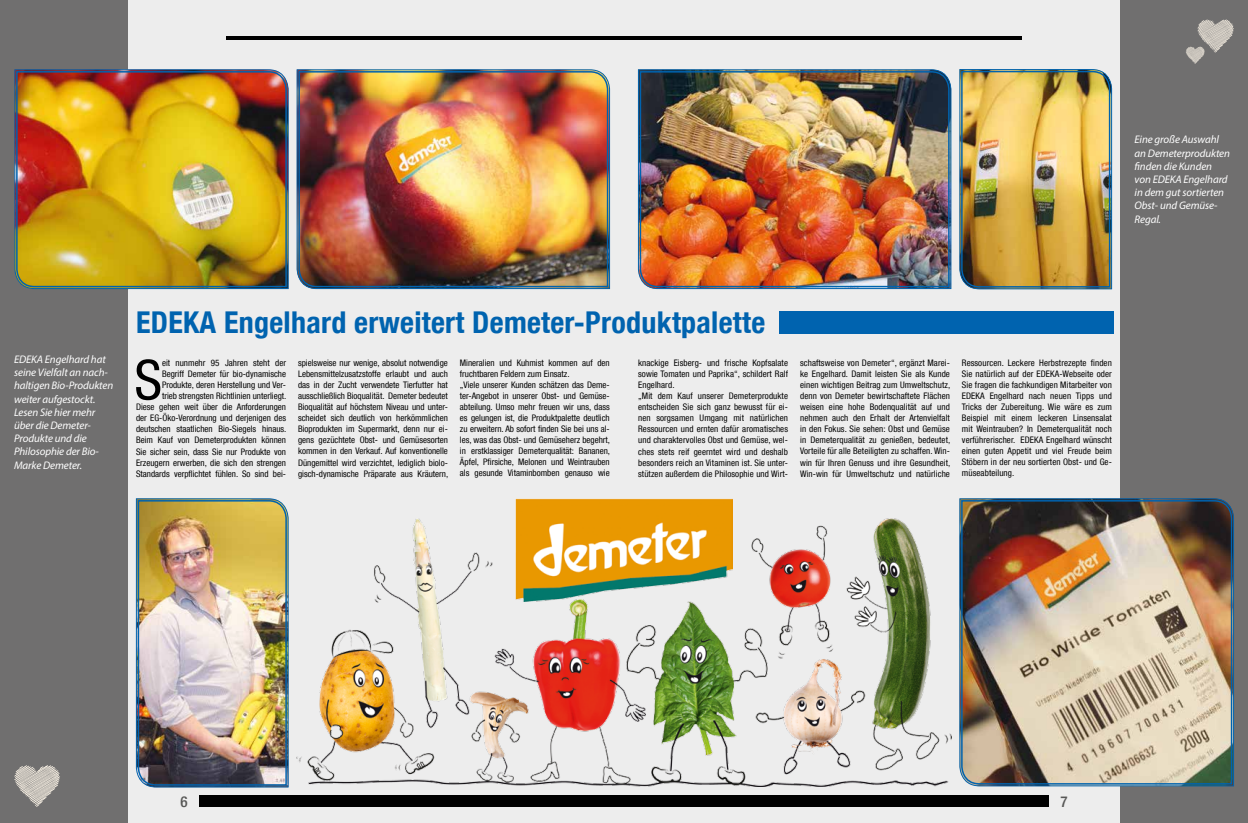
<style>
.page{position:relative;width:1248px;height:823px;background:#fff}
.page>*{position:absolute;margin:0;border:0;box-sizing:border-box;transform-origin:0 0}
.t1{font:condensed 55.2px "Helvetica Neue LT Com";color:#000}
.t2{font:700 condensed 30px "Helvetica Neue LT Com";letter-spacing:.01em;color:#0063af}
.t3{font:500 condensed 15px "Helvetica Neue LT Com";color:#575756}
.t4{font:italic 11px/13.2px "Myriad Pro";letter-spacing:-.01em;color:#fff}
.t5{font:condensed 9px/11px "Helvetica Neue LT Com";color:#000;text-align:justify}
</style>
<div class="page">
<div style="left:0;top:0;width:1247px;height:822px;background:#ededed"></div>
<div style="left:0;top:0;width:127px;height:822px;background:#706f6f"></div>
<div style="left:1120px;top:0;width:127px;height:822px;background:#706f6f"></div>
<div style="left:624px;top:795px;width:424px;height:11px;background:#000"></div>
<hr style="left:226px;top:36px;width:795px;height:4px;background:#000">
<div style="left:199px;top:795px;width:425px;height:11px;background:#000"></div>
<svg style="left:1186px;top:19px;width:47px;height:45px"></svg>
<svg style="left:14px;top:765px;width:46px;height:41px"></svg>
<div style="left:778px;top:311px;width:335px;height:22px;background:#0063af"></div>
<img style="left:297px;top:518px;width:654px;height:267px">
<img style="left:515px;top:498px;width:217px;height:103px">
<img style="left:15px;top:70px;width:272px;height:218px">
<img style="left:960px;top:499px;width:272px;height:285px">
<img style="left:959px;top:69px;width:152px;height:220px">
<img style="left:137px;top:499px;width:150px;height:287px">
<img style="left:297px;top:70px;width:312px;height:218px">
<img style="left:639px;top:70px;width:311px;height:218px">
<p class="t4" style="left:1134px;top:133px;width:97px">Eine große Auswahl an Demeterprodukten finden die Kunden von EDEKA Engelhard in dem gut sortierten<br>Obst- und Gemüse-<br>Regal.</p>
<p class="t4" style="left:14px;top:352px;width:101px">EDEKA Engelhard hat seine Vielfalt an nach&shy;haltigen Bio-Produkten weiter aufgestockt.<br>Lesen Sie hier mehr über die Demeter-<br>Produkte und die<br>Philosophie der Bio-<br>Marke Demeter.</p>
<h2 class="t2" style="left:136px;top:304px;width:630px">EDEKA Engelhard erweitert Demeter-Produktpalette</h2>
<p class="t5" style="left:638px;top:357px;width:151px;text-align:left">knackige Eisberg- und frische Kopfsalate sowie Tomaten und Paprika“, schildert Ralf Engelhard.<br>„Mit dem Kauf unserer Demeterprodukte entscheiden Sie sich ganz bewusst für ei&shy;nen sorgsamen Umgang mit natürlichen Ressourcen und ernten dafür aromatisches und charaktervolles Obst und Gemüse, wel&shy;ches stets reif geerntet wird und deshalb besonders reich an Vitaminen ist. Sie unter&shy;stützen außerdem die Philosophie und Wirt-</p>
<p class="t5" style="left:800px;top:357px;width:152px">schaftsweise von Demeter“, ergänzt Marei&shy;ke Engelhard. Damit leisten Sie als Kunde einen wichtigen Beitrag zum Umweltschutz, denn von Demeter bewirtschaftete Flächen weisen eine hohe Bodenqualität auf und nehmen auch den Erhalt der Artenvielfalt in den Fokus. Sie sehen: Obst und Gemüse in Demeterqualität zu genießen, bedeutet, Vorteile für alle Beteiligten zu schaffen. Win&shy;win für Ihren Genuss und ihre Gesundheit, Win-win für Umweltschutz und natürliche</p>
<p class="t5" style="left:961px;top:357px;width:151px">Ressourcen. Leckere Herbstrezepte finden Sie natürlich auf der EDEKA-Webseite oder Sie fragen die fachkundigen Mitarbeiter von EDEKA Engelhard nach neuen Tipps und Tricks der Zubereitung. Wie wäre es zum Beispiel mit einem leckeren Linsensalat mit Weintrauben? In Demeterqualität noch verführerischer. EDEKA Engelhard wünscht einen guten Appetit und viel Freude beim Stöbern in der neu sortierten Obst- und Ge&shy;müseabteilung.</p>
<h1 class="t1" style="left:134px;top:347px;width:29px">S</h1>
<p class="t5" style="left:136px;top:357px;width:152px;text-align:right">eit nunmehr 95 Jahren steht der<br>Begriff Demeter für bio-dynamische Produkte, deren Herstellung und Ver-<br>trieb strengsten Richtlinien unterliegt.<br>Diese gehen weit über die Anforderungen der EG-Öko-Verordnung und derjenigen des deutschen staatlichen Bio-Siegels hinaus.<br>Beim Kauf von Demeterprodukten können Sie sicher sein, dass Sie nur Produkte von Erzeugern erwerben, die sich den strengen Standards verpflichtet fühlen. So sind bei-</p>
<p class="t5" style="left:298px;top:357px;width:152px">spielsweise nur wenige, absolut notwendige Lebensmittelzusatzstoffe erlaubt und auch das in der Zucht verwendete Tierfutter hat ausschließlich Bioqualität. Demeter bedeutet Bioqualität auf höchstem Niveau und unter&shy;scheidet sich deutlich von herkömmlichen Bioprodukten im Supermarkt, denn nur ei&shy;gens gezüchtete Obst- und Gemüsesorten kommen in den Verkauf. Auf konventionelle Düngemittel wird verzichtet, lediglich biolo&shy;gisch-dynamische Präparate aus Kräutern,</p>
<p class="t5" style="left:460px;top:357px;width:152px;text-align:left">Mineralien und Kuhmist kommen auf den fruchtbaren Feldern zum Einsatz.<br>„Viele unserer Kunden schätzen das Deme&shy;ter-Angebot in unserer Obst- und Gemüse&shy;abteilung. Umso mehr freuen wir uns, dass es gelungen ist, die Produktpalette deutlich zu erweitern. Ab sofort finden Sie bei uns al&shy;les, was das Obst- und Gemüseherz begehrt, in erstklassiger Demeterqualität: Bananen, Äpfel, Pfirsiche, Melonen und Weintrauben als gesunde Vitaminbomben genauso wie</p>
<h3 class="t3" style="left:180px;top:792px;width:9px">6</h3>
<h3 class="t3" style="left:1060px;top:792px;width:9px">7</h3>
</div>
